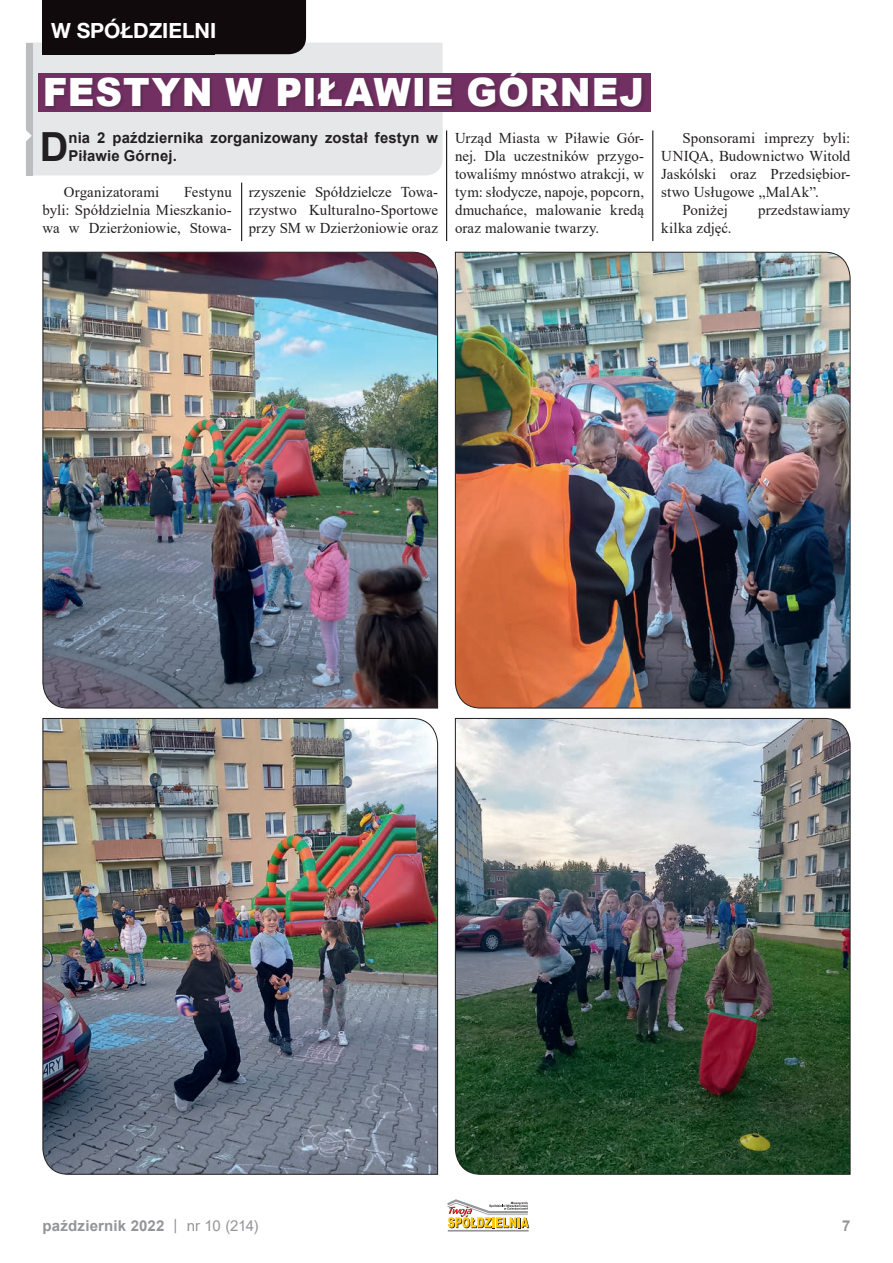
<style>
.page{position:relative;width:893px;height:1263px;background:#fff}
.page>*{position:absolute;margin:0;border:0;box-sizing:border-box;transform-origin:0 0}
.t1{font:700 40.2px "Arial";color:#231f20}
.t2{font:900 39px "Arial";letter-spacing:.025em;color:#fff;scale:.95 1}
.t3{font:700 21px "Helvetica Neue LT Pro";color:#fff}
.t4{font:15px/18px "Times New Roman";letter-spacing:.005em;color:#231f20;text-align:justify}
.t5{font:700 15px/18px "Arial";letter-spacing:.01em;color:#231f20}
.t6{font:700 15px "Arial";letter-spacing:.01em;color:#939598}
.s1{font-weight:400}
</style>
<div class="page">
<hr style="left:448px;top:1230px;width:81px;height:1px;background:#939598">
<svg style="left:447px;top:1199px;width:82px;height:29px"></svg>
<div style="left:33px;top:43px;width:410px;height:133px;background:#e6e7e9"></div>
<div style="left:26px;top:43px;width:7px;height:133px;background:#bcbdc0"></div>
<svg style="left:26px;top:130px;width:6px;height:11px"></svg>
<div style="left:39px;top:73px;width:612px;height:38px;background:#712f62"></div>
<div style="left:46px;top:71px;width:599px;height:39px;background:#231f20;opacity:.25"></div>
<hr style="left:446px;top:131px;width:1px;height:110px;background:#231f20">
<hr style="left:241px;top:183px;width:1px;height:58px;background:#231f20">
<hr style="left:653px;top:131px;width:1px;height:110px;background:#231f20">
<div style="left:43px;top:0;width:263px;height:54px;background:#110a0c"></div>
<img style="left:42px;top:251px;width:396px;height:458px">
<img style="left:42px;top:718px;width:396px;height:457px">
<img style="left:455px;top:251px;width:396px;height:458px">
<img style="left:455px;top:718px;width:396px;height:457px">
<h3 class="t3" style="left:51px;top:18px;width:167px">W SPÓŁDZIELNI</h3>
<h2 class="t2" style="left:43px;top:63px;width:635px">FESTYN W PIŁAWIE GÓRNEJ</h2>
<h1 class="t1" style="left:40px;top:119px;width:30px">D</h1>
<p class="t5" style="left:69px;top:129px;width:371px">nia 2 października zorganizowany został festyn w<br>Piławie Górnej.</p>
<p class="t4" style="left:64px;top:183px;width:97px">Organizatorami</p>
<p class="t4" style="left:455px;top:129px;width:191px">Urząd Miasta w Piławie Gór&shy;nej. Dla uczestników przygo&shy;towaliśmy mnóstwo atrakcji, w tym: słodycze, napoje, popcorn, dmuchańce, malowanie kredą oraz malowanie twarzy.</p>
<p class="t4" style="left:682px;top:129px;width:169px">Sponsorami imprezy byli:</p>
<p class="t4" style="left:661px;top:147px;width:191px">UNIQA, Budownictwo Witold</p>
<p class="t4" style="left:661px;top:165px;width:191px">Jaskólski oraz Przedsiębior-</p>
<p class="t4" style="left:661px;top:183px;width:159px">stwo Usługowe „MalAk”.</p>
<p class="t4" style="left:682px;top:201px;width:47px">Poniżej</p>
<p class="t4" style="left:758px;top:201px;width:94px">przedstawiamy</p>
<p class="t4" style="left:661px;top:219px;width:72px">kilka zdjęć.</p>
<p class="t4" style="left:43px;top:183px;width:191px;text-indent:142px">Festynu byli: Spółdzielnia Mieszkanio&shy;wa w Dzierżoniowie, Stowa-</p>
<p class="t4" style="left:249px;top:183px;width:191px">rzyszenie Spółdzielcze Towa&shy;rzystwo Kulturalno-Sportowe przy SM w Dzierżoniowie oraz</p>
<p class="t6" style="left:43px;top:1215px;width:217px">październik 2022 <span class="s1">| nr 10 (214)</span></p>
<p class="t6" style="left:842px;top:1215px;width:10px">7</p>
</div>
